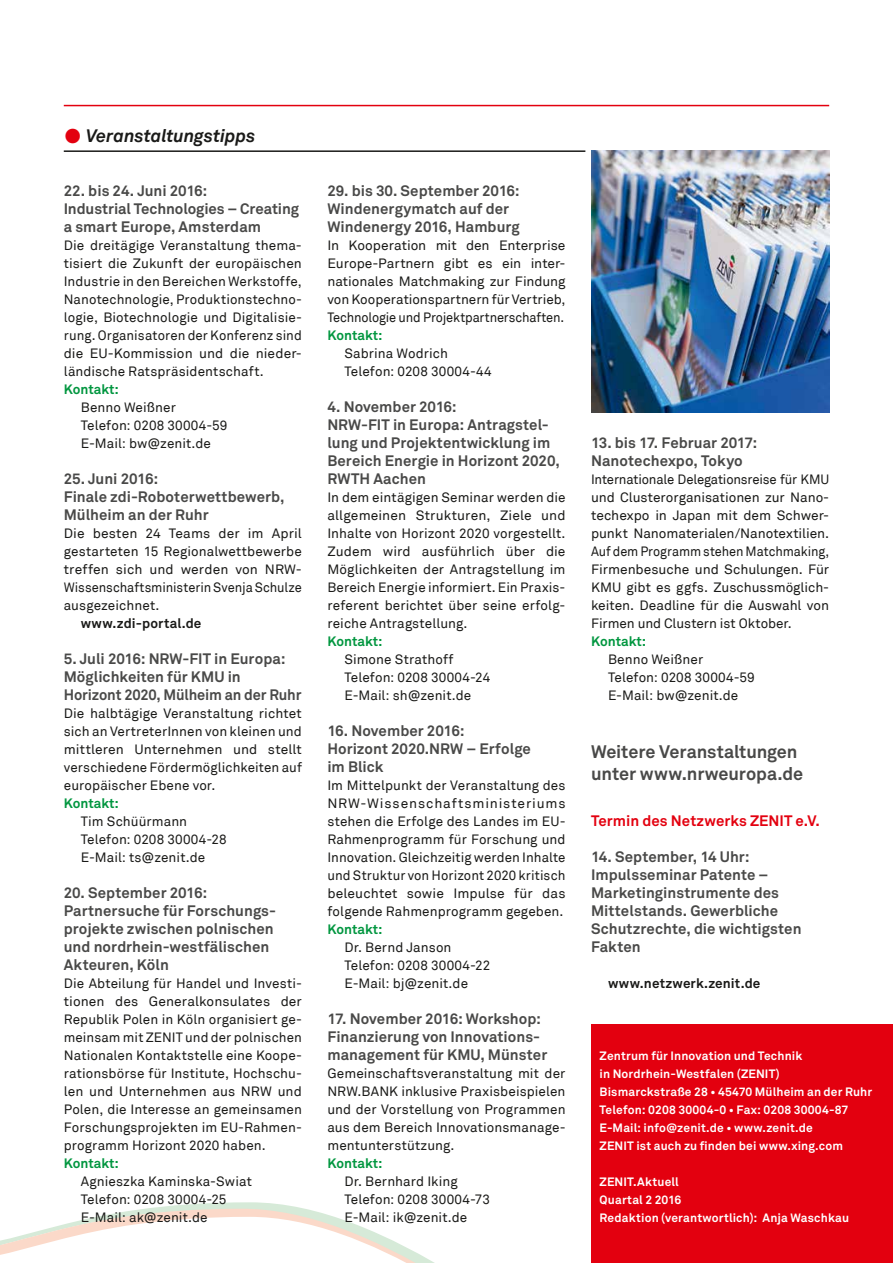
<style>
.page{position:relative;width:893px;height:1263px;background:#fff}
.page>*{position:absolute;margin:0;border:0;box-sizing:border-box;transform-origin:0 0}
.t1{font:700 18px/21.6px "Akkurat";letter-spacing:-.005em;color:#494948}
.t2{font:italic 700 18px "Akkurat";letter-spacing:-.005em;color:#1a1a18}
.t3{font:700 15px/18px "Akkurat";letter-spacing:.005em;color:#494948}
.t4{font:700 15px "Akkurat";color:#e3000f}
.t5{font:13.5px/18px "Akkurat";letter-spacing:.005em;color:#1a1a18}
.t6{font:700 13.5px "Akkurat";color:#00963f}
.t7{font:700 13.5px "Akkurat";letter-spacing:.01em;color:#1a1a18}
.t8{font:700 12px/18px "Akkurat";letter-spacing:.01em;color:#fff}
.s1{font-family:"Button Bonus Circle Negative";font-weight:400;font-style:normal;color:#e3000f}
</style>
<div class="page">
<hr style="left:64px;top:105px;width:765px;height:1px;background:#e3000f">
<svg style="left:0;top:1202px;width:435px;height:61px"></svg>
<div style="left:591px;top:1024px;width:302px;height:239px;background:#e3000f"></div>
<img style="left:591px;top:151px;width:238px;height:262px">
<hr style="left:64px;top:150px;width:521px;height:2px;background:#1a1a18">
<h1 class="t2" style="left:64px;top:124px;width:193px"><span class="s1">£</span> Veranstaltungstipps</h1>
<p class="t3" style="left:64px;top:182px;width:237px">22. bis 24. Juni 2016:<br>Industrial Technologies – Creating a smart Europe, Amsterdam</p>
<p class="t5" style="left:64px;top:237px;width:240px;text-align:justify">Die dreitägige Veranstaltung thema&shy;tisiert die Zukunft der europäischen Industrie in den Bereichen Werkstoffe, Nanotechnologie, Produktionstechno&shy;logie, Biotechnologie und Digitalisie&shy;rung. Organisatoren der Konferenz sind die EU-Kommission und die nieder&shy;ländische Ratspräsidentschaft.</p>
<p class="t6" style="left:64px;top:381px;width:57px">Kontakt:</p>
<p class="t5" style="left:81px;top:399px;width:148px">Benno Weißner<br>Telefon: 0208 30004-59<br>E-Mail: bw@zenit.de</p>
<p class="t3" style="left:64px;top:470px;width:222px">25. Juni 2016:<br>Finale zdi-Roboterwettbewerb,<br>Mülheim an der Ruhr</p>
<p class="t5" style="left:64px;top:525px;width:240px">Die besten 24 Teams der im April gestarteten 15 Regionalwettbewerbe treffen sich und werden von NRW-<br>Wissenschaftsministerin Svenja Schulze ausgezeichnet.</p>
<p class="t7" style="left:81px;top:615px;width:122px">www.zdi-portal.de</p>
<p class="t3" style="left:64px;top:650px;width:239px">5. Juli 2016: NRW-FIT in Europa:<br>Möglichkeiten für KMU in<br>Horizont 2020, Mülheim an der Ruhr</p>
<p class="t5" style="left:64px;top:705px;width:240px;text-align:justify">Die halbtägige Veranstaltung richtet sich an VertreterInnen von kleinen und mittleren Unternehmen und stellt verschiedene Fördermöglichkeiten auf europäischer Ebene vor.</p>
<p class="t6" style="left:64px;top:795px;width:57px">Kontakt:</p>
<p class="t5" style="left:81px;top:813px;width:147px">Tim Schüürmann<br>Telefon: 0208 30004-28<br>E-Mail: ts@zenit.de</p>
<p class="t3" style="left:64px;top:884px;width:212px">20. September 2016:<br>Partnersuche für Forschungs&shy;projekte zwischen polnischen und nordrhein-westfälischen<br>Akteuren, Köln</p>
<p class="t5" style="left:64px;top:975px;width:240px;text-align:justify">Die Abteilung für Handel und Investi&shy;tionen des Generalkonsulates der Republik Polen in Köln organisiert ge&shy;meinsam mit ZENIT und der polnischen Nationalen Kontaktstelle eine Koope&shy;rationsbörse für Institute, Hochschu&shy;len und Unternehmen aus NRW und Polen, die Interesse an gemeinsamen Forschungsprojekten im EU-Rahmen&shy;programm Horizont 2020 haben.</p>
<p class="t6" style="left:64px;top:1155px;width:57px">Kontakt:</p>
<p class="t5" style="left:81px;top:1173px;width:173px">Agnieszka Kaminska-Swiat<br>Telefon: 0208 30004-25<br>E-Mail: ak@zenit.de</p>
<p class="t3" style="left:327px;top:182px;width:194px">29. bis 30. September 2016:<br>Windenergymatch auf der<br>Windenergy 2016, Hamburg</p>
<p class="t5" style="left:327px;top:237px;width:240px;text-align:justify">In Kooperation mit den Enterprise Europe-Partnern gibt es ein inter&shy;nationales Matchmaking zur Findung von Kooperationspartnern für Vertrieb, Technologie und Projektpartnerschaften.</p>
<p class="t6" style="left:327px;top:327px;width:57px">Kontakt:</p>
<p class="t5" style="left:344px;top:345px;width:149px">Sabrina Wodrich<br>Telefon: 0208 30004-44</p>
<p class="t3" style="left:327px;top:398px;width:234px">4. November 2016:<br>NRW-FIT in Europa: Antragstel&shy;lung und Projektentwicklung im<br>Bereich Energie in Horizont 2020,<br>RWTH Aachen</p>
<p class="t5" style="left:327px;top:489px;width:240px;text-align:justify">In dem eintägigen Seminar werden die allgemeinen Strukturen, Ziele und Inhalte von Horizont 2020 vorgestellt.<br>Zudem wird ausführlich über die Möglichkeiten der Antragstellung im Bereich Energie informiert. Ein Praxis&shy;referent berichtet über seine erfolg&shy;reiche Antragstellung.</p>
<p class="t6" style="left:327px;top:633px;width:57px">Kontakt:</p>
<p class="t5" style="left:344px;top:651px;width:147px">Simone Strathoff<br>Telefon: 0208 30004-24<br>E-Mail: sh@zenit.de</p>
<p class="t3" style="left:327px;top:722px;width:205px">16. November 2016:<br>Horizont 2020.NRW – Erfolge im Blick</p>
<p class="t5" style="left:327px;top:777px;width:240px">Im Mittelpunkt der Veranstaltung des NRW-Wissenschaftsministeriums stehen die Erfolge des Landes im EU-Rahmenprogramm für Forschung und Innovation. Gleichzeitig werden Inhalte und Struktur von Horizont 2020 kritisch beleuchtet sowie Impulse für das folgende Rahmenprogramm gegeben.</p>
<p class="t6" style="left:327px;top:921px;width:57px">Kontakt:</p>
<p class="t5" style="left:344px;top:939px;width:147px">Dr. Bernd Janson<br>Telefon: 0208 30004-22<br>E-Mail: bj@zenit.de</p>
<p class="t3" style="left:327px;top:1010px;width:221px">17. November 2016: Workshop:<br>Finanzierung von Innovations&shy;management für KMU, Münster</p>
<p class="t5" style="left:327px;top:1065px;width:240px;text-align:justify">Gemeinschaftsveranstaltung mit der NRW.BANK inklusive Praxisbeispielen und der Vorstellung von Programmen aus dem Bereich Innovationsmanage&shy;mentunterstützung.</p>
<p class="t6" style="left:327px;top:1155px;width:57px">Kontakt:</p>
<p class="t5" style="left:344px;top:1173px;width:147px">Dr. Bernhard Iking<br>Telefon: 0208 30004-73<br>E-Mail: ik@zenit.de</p>
<p class="t3" style="left:591px;top:434px;width:168px">13. bis 17. Februar 2017:<br>Nanotechexpo, Tokyo</p>
<p class="t5" style="left:591px;top:471px;width:240px">Internationale Delegationsreise für KMU und Clusterorganisationen zur Nano&shy;techexpo in Japan mit dem Schwer&shy;punkt Nanomaterialen/Nanotextilien.<br>Auf dem Programm stehen Matchmaking, Firmenbesuche und Schulungen. Für KMU gibt es ggfs. Zuschussmöglich&shy;keiten. Deadline für die Auswahl von Firmen und Clustern ist Oktober.</p>
<p class="t6" style="left:591px;top:633px;width:57px">Kontakt:</p>
<p class="t5" style="left:608px;top:651px;width:148px">Benno Weißner<br>Telefon: 0208 30004-59<br>E-Mail: bw@zenit.de</p>
<h1 class="t1" style="left:591px;top:741px;width:214px">Weitere Veranstaltungen unter www.nrweuropa.de</h1>
<p class="t4" style="left:591px;top:812px;width:230px">Termin des Netzwerks ZENIT e.V.</p>
<p class="t3" style="left:591px;top:848px;width:212px">14. September, 14 Uhr:<br>Impulsseminar Patente –<br>Marketinginstrumente des<br>Mittelstands. Gewerbliche<br>Schutzrechte, die wichtigsten<br>Fakten</p>
<p class="t7" style="left:608px;top:975px;width:154px">www.netzwerk.zenit.de</p>
<p class="t8" style="left:600px;top:1047px;width:274px">Zentrum für Innovation und Technik<br>in Nordrhein-Westfalen (ZENIT)<br>Bismarckstraße 28 • 45470 Mülheim an der Ruhr Telefon: 0208 30004-0 • Fax: 0208 30004-87<br>E-Mail: info@zenit.de • www.zenit.de<br>ZENIT ist auch zu finden bei www.xing.com</p>
<p class="t8" style="left:600px;top:1173px;width:251px">ZENIT.Aktuell<br>Quartal 2 2016<br>Redaktion (verantwortlich): Anja Waschkau</p>
</div>
